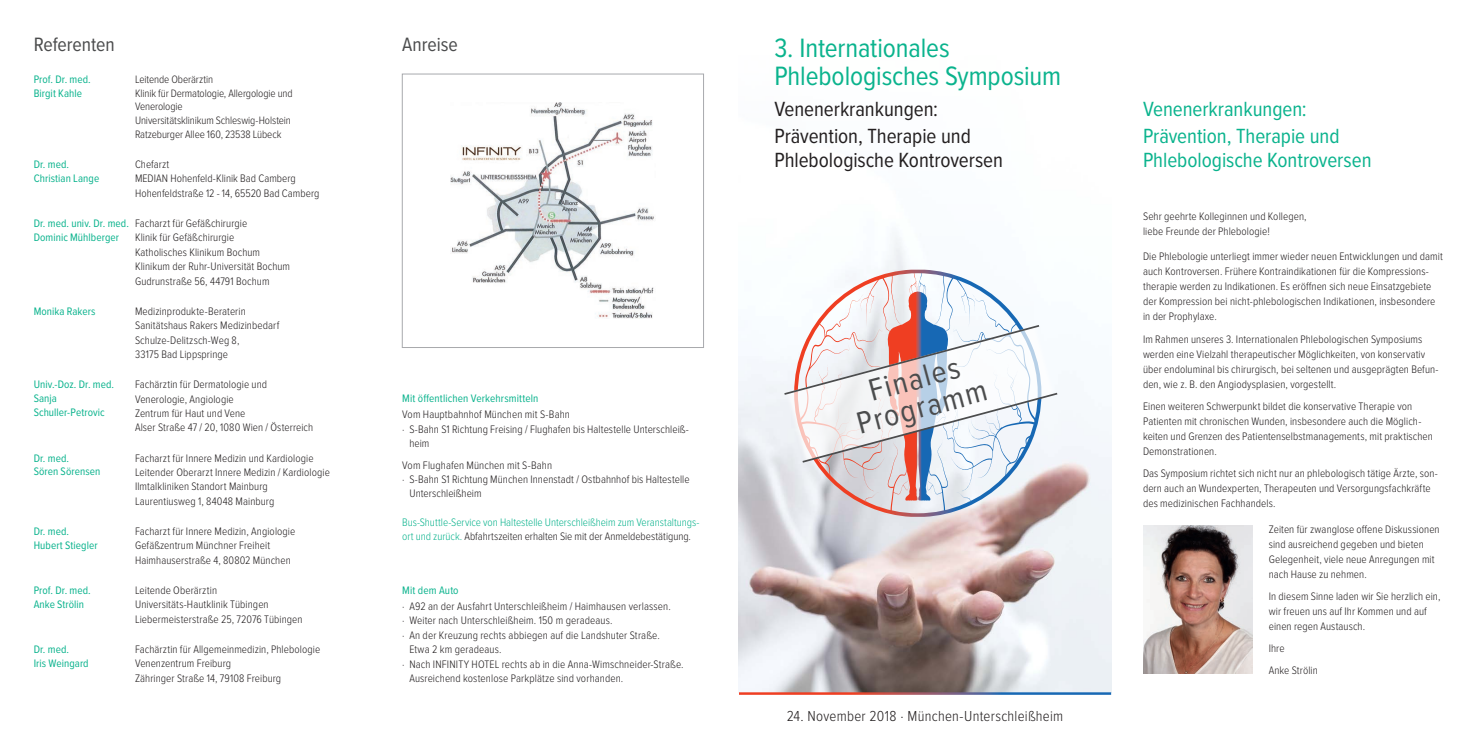
<style>
.page{position:relative;width:1478px;height:745px;background:#fff}
.page>*{position:absolute;margin:0;border:0;box-sizing:border-box;transform-origin:0 0}
.t1{font:31.88px/29px "Proxima Nova Cond";color:#4b4c4d;text-align:center}
.t2{font:27.5px/27.5px "Proxima Nova Cond";letter-spacing:-.005em;color:#0ab38d}
.t3{font:21.25px/27.2px "Proxima Nova Cond";letter-spacing:-.005em;color:#231f20}
.t4{font:21.25px/27.2px "Proxima Nova Cond";letter-spacing:-.005em;color:#0ab38d}
.t5{font:20px "Proxima Nova Cond";letter-spacing:-.005em;color:#4b4c4d}
.t6{font:300 15px "Proxima Nova Cond";letter-spacing:.015em;color:#231f20}
.t7{font:300 11.25px/14.4px "Proxima Nova Cond";letter-spacing:.005em;color:#231f20}
.t8{font:11.25px/13.8px "Proxima Nova Cond";letter-spacing:.005em;color:#0ab38d}
.t9{font:300 11.25px/14.4px "Proxima Nova Cond";letter-spacing:-.005em;color:#0ab38d}
.t10{font:300 11.12px/13.8px "Proxima Nova Cond";letter-spacing:-.01em;color:#231f20}
.s1{color:#231f20}
</style>
<div class="page">
<img style="left:739px;top:235px;width:372px;height:456px">
<img style="left:450px;top:103px;width:204px;height:216px">
<div style="left:402px;top:74px;width:301px;height:273px;border:1px solid #a8a9ad"></div>
<img style="left:1143px;top:525px;width:110px;height:148px">
<svg style="left:782px;top:271px;width:277px;height:243px"></svg>
<h3 class="t5" style="left:34px;top:30px;width:82px">Referenten</h3>
<h3 class="t5" style="left:402px;top:30px;width:57px">Anreise</h3>
<p class="t8" style="left:34px;top:71px;width:59px;line-height:14.4px">Prof. Dr. med.<br>Birgit Kahle</p>
<p class="t10" style="left:135px;top:72px;width:159px">Leitende Oberärztin<br>Klinik für Dermatologie, Allergologie und<br>Venerologie<br>Universitätsklinikum Schleswig-Holstein<br>Ratzeburger Allee 160, 23538 Lübeck</p>
<p class="t8" style="left:34px;top:157px;width:67px">Dr. med.<br>Christian Lange</p>
<p class="t7" style="left:135px;top:156px;width:186px">Chefarzt<br>MEDIAN Hohenfeld-Klinik Bad Camberg<br>Hohenfeldstraße 12 - 14, 65520 Bad Camberg</p>
<p class="t8" style="left:34px;top:216px;width:97px">Dr. med. univ. Dr. med.<br>Dominic Mühlberger</p>
<p class="t7" style="left:135px;top:215px;width:157px">Facharzt für Gefäßchirurgie<br>Klinik für Gefäßchirurgie<br>Katholisches Klinikum Bochum<br>Klinikum der Ruhr-Universität Bochum<br>Gudrunstraße 56, 44791 Bochum</p>
<p class="t8" style="left:34px;top:303px;width:63px">Monika Rakers</p>
<p class="t7" style="left:135px;top:303px;width:146px">Medizinprodukte-Beraterin<br>Sanitätshaus Rakers Medizinbedarf<br>Schulze-Delitzsch-Weg 8,<br>33175 Bad Lippspringe</p>
<p class="t8" style="left:34px;top:377px;width:82px">Univ.-Doz. Dr. med.<br>Sanja<br>Schuller-Petrovic</p>
<p class="t7" style="left:135px;top:376px;width:180px">Fachärztin für Dermatologie und<br>Venerologie, Angiologie<br>Zentrum für Haut und Vene<br>Alser Straße 47 / 20, 1080 Wien / Österreich</p>
<p class="t8" style="left:34px;top:450px;width:68px">Dr. med.<br>Sören Sörensen</p>
<p class="t7" style="left:135px;top:449px;width:196px">Facharzt für Innere Medizin und Kardiologie Leitender Oberarzt Innere Medizin / Kardiologie Ilmtalkliniken Standort Mainburg Laurentiusweg 1, 84048 Mainburg</p>
<p class="t8" style="left:34px;top:523px;width:65px">Dr. med.<br>Hubert Stiegler</p>
<p class="t7" style="left:135px;top:523px;width:162px">Facharzt für Innere Medizin, Angiologie<br>Gefäßzentrum Münchner Freiheit<br>Haimhauserstraße 4, 80802 München</p>
<p class="t8" style="left:34px;top:582px;width:59px">Prof. Dr. med.<br>Anke Strölin</p>
<p class="t7" style="left:135px;top:582px;width:169px">Leitende Oberärztin<br>Universitäts-Hautklinik Tübingen<br>Liebermeisterstraße 25, 72076 Tübingen</p>
<p class="t8" style="left:34px;top:641px;width:57px">Dr. med.<br>Iris Weingard</p>
<p class="t7" style="left:135px;top:641px;width:187px">Fachärztin für Allgemeinmedizin, Phlebologie<br>Venenzentrum Freiburg<br>Zähringer Straße 14, 79108 Freiburg</p>
<p class="t8" style="left:402px;top:391px;width:138px">Mit öffentlichen Verkehrsmitteln</p>
<p class="t7" style="left:402px;top:406px;width:169px">Vom Hauptbahnhof München mit S-Bahn</p>
<p class="t7" style="left:402px;top:421px;width:288px">· S-Bahn S1 Richtung Freising / Flughafen bis Haltestelle Unterschleiß-</p>
<p class="t7" style="left:409px;top:435px;width:22px">heim</p>
<p class="t7" style="left:402px;top:457px;width:151px">Vom Flughafen München mit S-Bahn</p>
<p class="t7" style="left:402px;top:471px;width:289px">· S-Bahn S1 Richtung München Innenstadt / Ostbahnhof bis Haltestelle</p>
<p class="t7" style="left:409px;top:485px;width:74px">Unterschleißheim</p>
<p class="t9" style="left:402px;top:514px;width:299px">Bus-Shuttle-Service von Haltestelle Unterschleißheim zum Veranstaltungs&shy;ort und zurück. <span class="s1">Abfahrtszeiten erhalten Sie mit der Anmeldebestätigung.</span></p>
<p class="t8" style="left:402px;top:582px;width:58px">Mit dem Auto</p>
<p class="t7" style="left:402px;top:598px;width:270px">· A92 an der Ausfahrt Unterschleißheim / Haimhausen verlassen.</p>
<p class="t7" style="left:402px;top:612px;width:212px">· Weiter nach Unterschleißheim. 150 m geradeaus.</p>
<p class="t7" style="left:402px;top:626px;width:259px">· An der Kreuzung rechts abbiegen auf die Landshuter Straße.</p>
<p class="t7" style="left:409px;top:641px;width:94px">Etwa 2 km geradeaus.</p>
<p class="t7" style="left:402px;top:655px;width:283px">· Nach INFINITY HOTEL rechts ab in die Anna-Wimschneider-Straße.</p>
<p class="t7" style="left:409px;top:670px;width:215px">Ausreichend kostenlose Parkplätze sind vorhanden.</p>
<h2 class="t2" style="left:774px;top:33px;width:288px">3. Internationales<br>Phlebologisches Symposium</h2>
<h3 class="t3" style="left:774px;top:94px;width:198px">Venenerkrankungen:<br>Prävention, Therapie und</h3>
<h3 class="t3" style="left:774px;top:145px;width:230px">Phlebologische Kontroversen</h3>
<h1 class="t1" style="left:845px;top:380px;width:135px;rotate:-15deg">Finales<br>Programm</h1>
<h3 class="t6" style="left:787px;top:704px;width:278px">24. November 2018 · München-Unterschleißheim</h3>
<h3 class="t4" style="left:1143px;top:94px;width:198px">Venenerkrankungen:<br>Prävention, Therapie und</h3>
<h3 class="t4" style="left:1143px;top:145px;width:230px">Phlebologische Kontroversen</h3>
<p class="t7" style="left:1143px;top:208px;width:165px;line-height:15px">Sehr geehrte Kolleginnen und Kollegen, liebe Freunde der Phlebologie!</p>
<p class="t7" style="left:1143px;top:248px;width:301px;line-height:15px">Die Phlebologie unterliegt immer wieder neuen Entwicklungen und damit auch Kontroversen. Frühere Kontraindikationen für die Kompressions&shy;therapie werden zu Indikationen. Es eröffnen sich neue Einsatzgebiete der Kompression bei nicht-phlebologischen Indikationen, insbesondere in der Prophylaxe.</p>
<p class="t7" style="left:1143px;top:330px;width:297px;line-height:15px">Im Rahmen unseres 3. Internationalen Phlebologischen Symposiums werden eine Vielzahl therapeutischer Möglichkeiten, von konservativ über endoluminal bis chirurgisch, bei seltenen und ausgeprägten Befun&shy;den, wie z. B. den Angiodysplasien, vorgestellt.</p>
<p class="t7" style="left:1143px;top:397px;width:291px;line-height:15px">Einen weiteren Schwerpunkt bildet die konservative Therapie von Patienten mit chronischen Wunden, insbesondere auch die Möglich&shy;keiten und Grenzen des Patientenselbstmanagements, mit praktischen Demonstrationen.</p>
<p class="t7" style="left:1143px;top:464px;width:296px;line-height:15px">Das Symposium richtet sich nicht nur an phlebologisch tätige Ärzte, son&shy;dern auch an Wundexperten, Therapeuten und Versorgungsfachkräfte des medizinischen Fachhandels.</p>
<p class="t7" style="left:1268px;top:520px;width:172px;line-height:15px">Zeiten für zwanglose offene Diskussionen sind ausreichend gegeben und bieten Gelegenheit, viele neue Anregungen mit nach Hause zu nehmen.</p>
<p class="t7" style="left:1268px;top:587px;width:173px;line-height:15px">In diesem Sinne laden wir Sie herzlich ein, wir freuen uns auf Ihr Kommen und auf einen regen Austausch.</p>
<p class="t7" style="left:1268px;top:636px;width:51px;line-height:22.1px">Ihre<br>Anke Strölin</p>
</div>
